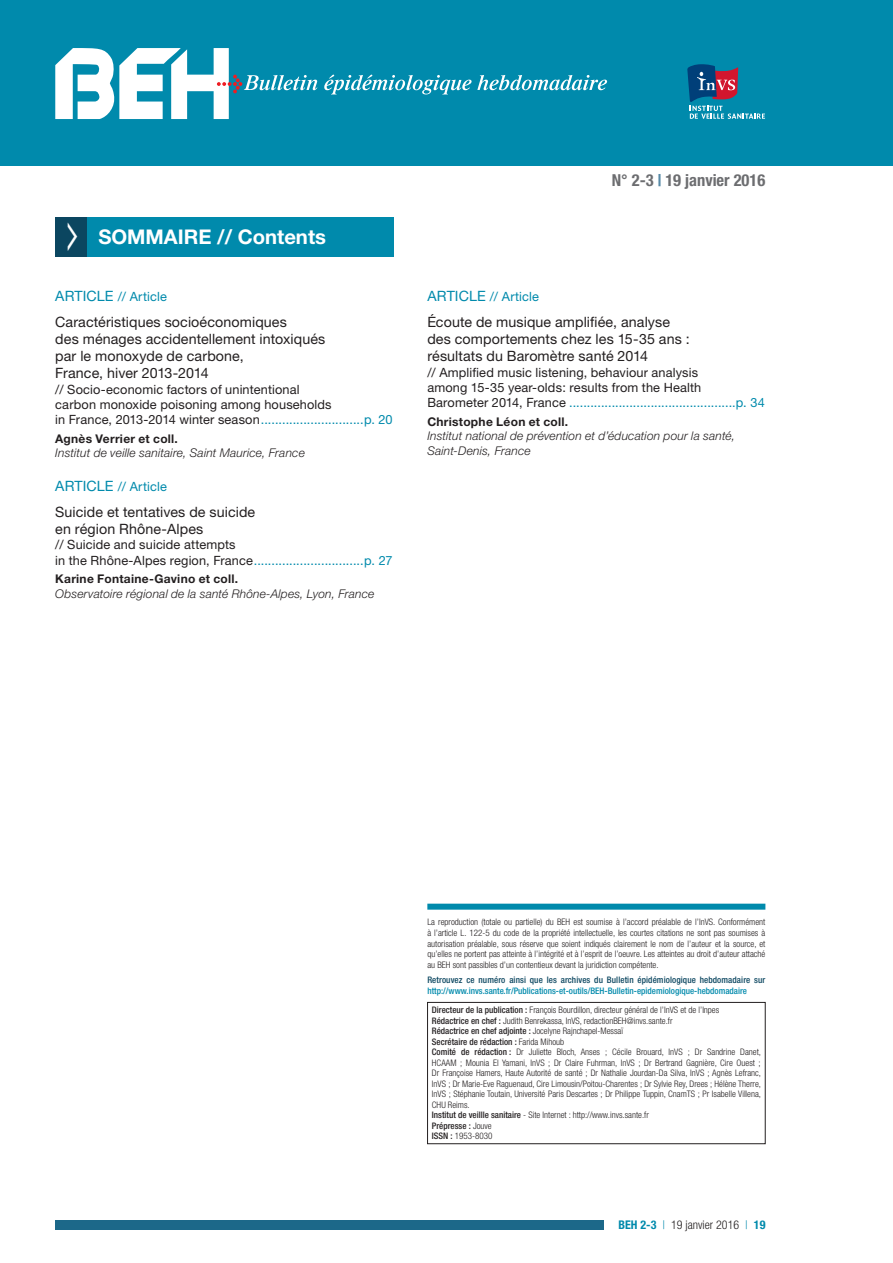
<style>
.page{position:relative;width:893px;height:1263px;background:#fff}
.page>*{position:absolute;margin:0;border:0;box-sizing:border-box;transform-origin:0 0}
.t1{font:700 20.25px "Helvetica Neue";color:#fff}
.t2{font:700 condensed 16.5px "Helvetica Neue LT Std";color:#6c6d70}
.t3{font:14.25px/17.1px "Helvetica Neue";letter-spacing:.005em;color:#231f20}
.t4{font:12.75px/15.3px "Helvetica Neue";letter-spacing:.01em;color:#231f20}
.t5{font:12.75px "Helvetica Neue";letter-spacing:.01em;color:#008aac}
.t6{font:italic 300 12px/14.4px "Helvetica Neue";letter-spacing:.015em;color:#231f20}
.t7{font:700 12px "Helvetica Neue";letter-spacing:.02em;color:#231f20}
.t8{font:300 condensed 12px "Helvetica Neue LT Std";color:#231f20}
.t9{font:300 condensed 9px/10.5px "Helvetica Neue LT Std";color:#231f20;text-align:justify}
.t10{font:500 condensed 9px/19.2px "Helvetica Neue LT Std";color:#008aac}
.t11{font:500 condensed 9px "Helvetica Neue LT Std";letter-spacing:.01em;color:#0b4660}
.s1{font-size:14.25px}
.s2{color:#008aac}
.s3{color:#5689a6}
.s4{color:#231f20}
.s5{font-weight:300;color:#231f20}
.s6{font-weight:500}
.s7{font-family:"Helvetica Neue";font-weight:700;color:#008aac}
</style>
<div class="page">
<div style="left:0;top:0;width:893px;height:166px;background:#008aac"></div>
<svg style="left:687px;top:64px;width:78px;height:55px"></svg>
<svg style="left:55px;top:48px;width:552px;height:71px"></svg>
<div style="left:55px;top:1220px;width:549px;height:10px;background:#1c6889"></div>
<div style="left:55px;top:217px;width:35px;height:39px;background:#0b4660"></div>
<div style="left:87px;top:217px;width:306px;height:39px;background:#008aac"></div>
<div style="left:427px;top:904px;width:338px;height:6px;background:#008aac"></div>
<div style="left:427px;top:1002px;width:338px;height:142px;border:1px solid #231f20"></div>
<h1 class="t1" style="left:98px;top:225px;width:229px">SOMMAIRE // Contents</h1>
<h3 class="t5" style="left:55px;top:289px;width:113px"><span class="s1">ARTICLE</span> // Article</h3>
<h3 class="t3" style="left:55px;top:313px;width:272px">Caractéristiques socioéconomiques<br>des ménages accidentellement intoxiqués par le monoxyde de carbone,<br>France, hiver 2013-2014</h3>
<h3 class="t4" style="left:55px;top:381px;width:339px">// Socio-economic factors of unintentional<br>carbon monoxide poisoning among households<br>in France, 2013-2014 winter season<span class="s2">.............................p. 20</span></h3>
<h3 class="t7" style="left:55px;top:431px;width:124px">Agnès Verrier et coll.</h3>
<h3 class="t6" style="left:55px;top:446px;width:251px">Institut de veille sanitaire, Saint Maurice, France</h3>
<h3 class="t5" style="left:55px;top:479px;width:113px"><span class="s1">ARTICLE</span> // Article</h3>
<h3 class="t3" style="left:55px;top:503px;width:201px">Suicide et tentatives de suicide en région Rhône-Alpes</h3>
<h3 class="t4" style="left:55px;top:537px;width:339px">// Suicide and suicide attempts<br>in the Rhône-Alpes region, France<span class="s2">...............................p. 27</span></h3>
<h3 class="t7" style="left:55px;top:572px;width:184px">Karine Fontaine-Gavino et coll.</h3>
<h3 class="t6" style="left:55px;top:586px;width:321px">Observatoire régional de la santé Rhône-Alpes, Lyon, France</h3>
<h2 class="t2" style="left:612px;top:170px;width:155px">N° 2-3 <span class="s3">|</span> 19 janvier 2016</h2>
<h3 class="t5" style="left:427px;top:289px;width:113px"><span class="s1">ARTICLE</span> // Article</h3>
<h3 class="t3" style="left:427px;top:313px;width:264px">Écoute de musique amplifiée, analyse des comportements chez les 15-35 ans : résultats du Baromètre santé 2014</h3>
<h3 class="t4" style="left:427px;top:364px;width:339px">// Amplified music listening, behaviour analysis<br>among 15-35 year-olds: results from the Health<br>Barometer 2014, France <span class="s2">...............................................p. 34</span></h3>
<h3 class="t7" style="left:427px;top:414px;width:142px">Christophe Léon et coll.</h3>
<h3 class="t6" style="left:427px;top:429px;width:309px">Institut national de prévention et d’éducation pour la santé,<br>Saint-Denis, France</h3>
<p class="t9" style="left:427px;top:916px;width:340px">La reproduction (totale ou partielle) du BEH est soumise à l’accord préalable de l’InVS. Conformément à l’article L. 122-5 du code de la propriété intellectuelle, les courtes citations ne sont pas soumises à autorisation préalable, sous réserve que soient indiqués clairement le nom de l’auteur et la source, et qu’elles ne portent pas atteinte à l’intégrité et à l’esprit de l’oeuvre. Les atteintes au droit d’auteur attaché au BEH sont passibles d’un contentieux devant la juridiction compétente.</p>
<p class="t11" style="left:427px;top:975px;width:340px">Retrouvez ce numéro ainsi que les archives du Bulletin épidémiologique hebdomadaire sur</p>
<p class="t10" style="left:432px;top:981px;width:316px;text-indent:-5px">http://www.invs.sante.fr/Publications-et-outils/BEH-Bulletin-epidemiologique-hebdomadaire<br><span class="s4">Directeur de la publication :</span> <span class="s5">François Bourdillon, directeur général de l’InVS et de l’Inpes</span></p>
<p class="t9" style="left:432px;top:1015px;width:331px;text-align:left"><span class="s6">Rédactrice en chef :</span> Judith Benrekassa, InVS, redactionBEH@invs.sante.fr<br><span class="s6">Rédactrice en chef adjointe :</span> Jocelyne Rajnchapel-Messaï<br><span class="s6">Secrétaire de rédaction :</span> Farida Mihoub<br><span class="s6">Comité de rédaction :</span> Dr Juliette Bloch, Anses ; Cécile Brouard, InVS ; Dr Sandrine Danet, HCAAM ; Mounia El Yamani, InVS ; Dr Claire Fuhrman, InVS ; Dr Bertrand Gagnière, Cire Ouest ; Dr Françoise Hamers, Haute Autorité de santé ; Dr Nathalie Jourdan‑Da Silva, InVS ; Agnès Lefranc, InVS ; Dr Marie-Eve Raguenaud, Cire Limousin/Poitou-Charentes ; Dr Sylvie Rey, Drees ; Hélène Therre, InVS ; Stéphanie Toutain, Université Paris Descartes ; Dr Philippe Tuppin, CnamTS ; Pr Isabelle Villena, CHU Reims.<br><span class="s6">Institut de veillle sanitaire</span> - Site Internet : http://www.invs.sante.fr<br><span class="s6">Prépresse :</span> Jouve<br><span class="s6">ISSN :</span> 1953-8030</p>
<h3 class="t8" style="left:618px;top:1218px;width:148px"><span class="s7">BEH 2-3</span> <span class="s2">|</span> 19 janvier 2016 <span class="s2">|</span> <span class="s7">19</span></h3>
</div>
